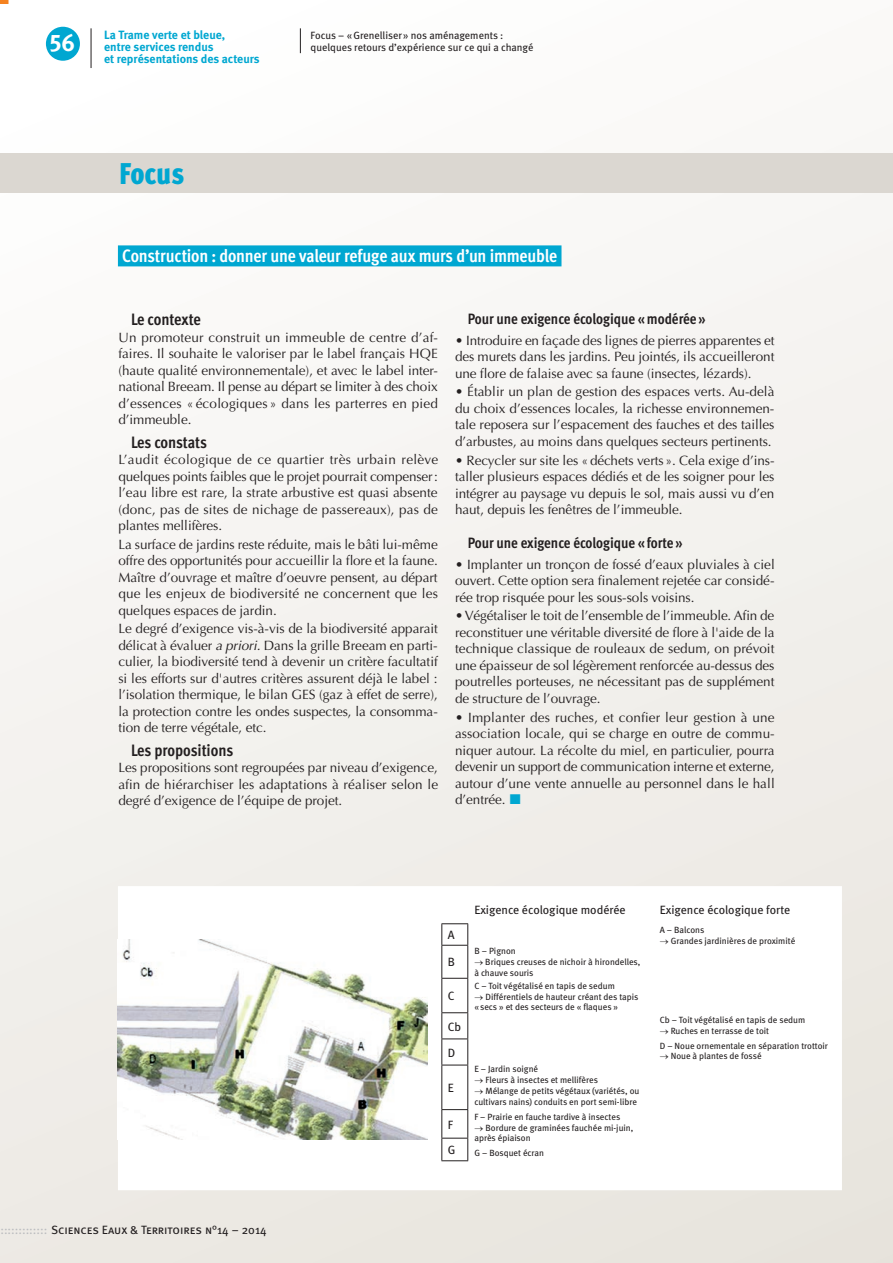
<style>
.page{position:relative;width:893px;height:1263px;background:#fff}
.page>*{position:absolute;margin:0;border:0;box-sizing:border-box;transform-origin:0 0}
.t1{font:900 30px "Meta Cond OT";letter-spacing:-.005em;color:#00a7d1}
.t2{font:24px "Meta Bold Caps Expert";color:#fff}
.t3{font:700 18px "Meta Cond OT";letter-spacing:-.015em;color:#fff}
.t4{font:700 16.5px "Meta Cond OT";letter-spacing:-.005em;color:#231f20}
.t5{font:700 15px "Meta Cond OT";color:#231f20}
.t6{font:13.5px/16.5px "Optima";letter-spacing:-.005em;color:#231f20;text-align:justify}
.t7{font:700 12px/12px "Meta";color:#00a7d1}
.t8{font:12px/26.1px "Meta Book LF";color:#231f20}
.t9{font:12px "Meta Book Caps";color:#231f20}
.t10{font:10.5px/12px "Meta Book LF";color:#231f20}
.t11{font:9px/10.8px "Meta Book LF";color:#231f20}
.s1{font-style:italic}
.s2{color:#bcbdc0}
</style>
<div class="page">
<div style="left:0;top:0;width:893px;height:1263px;background:linear-gradient(to bottom,#fdfdfc,#eae7e1)"></div>
<svg style="left:0;top:0;width:9px;height:4px"></svg>
<div style="left:118px;top:245px;width:443px;height:21px;background:#00a7d1"></div>
<div style="left:118px;top:886px;width:724px;height:304px;background:#fff"></div>
<svg style="left:441px;top:923px;width:27px;height:23px"></svg>
<hr style="left:441px;top:945px;width:1px;height:33px;background:#231f20">
<hr style="left:467px;top:945px;width:1px;height:33px;background:#231f20">
<svg style="left:441px;top:978px;width:27px;height:1px"></svg>
<hr style="left:441px;top:979px;width:1px;height:33px;background:#231f20">
<hr style="left:467px;top:979px;width:1px;height:33px;background:#231f20">
<svg style="left:441px;top:1012px;width:27px;height:54px"></svg>
<hr style="left:441px;top:1065px;width:1px;height:44px;background:#231f20">
<hr style="left:467px;top:1065px;width:1px;height:44px;background:#231f20">
<svg style="left:441px;top:1109px;width:27px;height:52px"></svg>
<img style="left:118px;top:940px;width:310px;height:199px">
<div style="left:0;top:153px;width:893px;height:40px;background:#dbd7d1"></div>
<svg style="left:300px;top:28px;width:1px;height:25px"></svg>
<div style="left:46px;top:27px;width:34px;height:34px;background:#00a7d1;border-radius:50%"></div>
<hr style="left:91px;top:28px;width:1px;height:40px;background:#231f20">
<svg style="left:510px;top:794px;width:10px;height:10px"></svg>
<h2 class="t2" style="left:50px;top:28px;width:27px">56</h2>
<p class="t7" style="left:104px;top:29px;width:157px">La Trame verte et bleue,<br>entre services rendus<br>et représentations des acteurs</p>
<p class="t10" style="left:311px;top:30px;width:224px">Focus – «Grenelliser» nos aménagements : quelques retours d’expérience sur ce qui a changé</p>
<h1 class="t1" style="left:119px;top:155px;width:67px">Focus</h1>
<h3 class="t3" style="left:122px;top:245px;width:436px">Construction : donner une valeur refuge aux murs d’un immeuble</h3>
<p class="t4" style="left:131px;top:309px;width:71px">Le contexte</p>
<p class="t6" style="left:118px;top:329px;width:321px">Un promoteur construit un immeuble de centre d’af&shy;faires. Il souhaite le valoriser par le label français HQE (haute qualité environnementale), et avec le label inter&shy;national Breeam. Il pense au départ se limiter à des choix d’essences « écologiques » dans les parterres en pied d’immeuble.</p>
<p class="t4" style="left:131px;top:431px;width:77px">Les constats</p>
<p class="t6" style="left:118px;top:451px;width:321px">L’audit écologique de ce quartier très urbain relève quelques points faibles que le projet pourrait compenser: l’eau libre est rare, la strate arbustive est quasi absente (donc, pas de sites de nichage de passereaux), pas de plantes mellifères.</p>
<p class="t6" style="left:118px;top:536px;width:321px">La surface de jardins reste réduite, mais le bâti lui-même offre des opportunités pour accueillir la flore et la faune.<br>Maître d’ouvrage et maître d’oeuvre pensent, au départ que les enjeux de biodiversité ne concernent que les quelques espaces de jardin.</p>
<p class="t6" style="left:118px;top:621px;width:321px">Le degré d’exigence vis-à-vis de la biodiversité apparait délicat à évaluer <span class="s1">a priori.</span> Dans la grille Breeam en parti&shy;culier, la biodiversité tend à devenir un critère facultatif si les efforts sur d'autres critères assurent déjà le label : l’isolation thermique, le bilan GES (gaz à effet de serre), la protection contre les ondes suspectes, la consomma&shy;tion de terre végétale, etc.</p>
<p class="t4" style="left:131px;top:739px;width:104px">Les propositions</p>
<p class="t6" style="left:118px;top:760px;width:321px">Les propositions sont regroupées par niveau d’exigence, afin de hiérarchiser les adaptations à réaliser selon le degré d’exigence de l’équipe de projet.</p>
<p class="t5" style="left:468px;top:309px;width:239px">Pour une exigence écologique «modérée »</p>
<p class="t6" style="left:455px;top:332px;width:321px">• Introduire en façade des lignes de pierres apparentes et des murets dans les jardins. Peu jointés, ils accueilleront une flore de falaise avec sa faune (insectes, lézards).</p>
<p class="t6" style="left:455px;top:384px;width:321px">• Établir un plan de gestion des espaces verts. Au-delà du choix d’essences locales, la richesse environnemen&shy;tale reposera sur l’espacement des fauches et des tailles d’arbustes, au moins dans quelques secteurs pertinents.</p>
<p class="t6" style="left:455px;top:452px;width:321px">• Recycler sur site les «déchets verts». Cela exige d’ins&shy;taller plusieurs espaces dédiés et de les soigner pour les intégrer au paysage vu depuis le sol, mais aussi vu d’en haut, depuis les fenêtres de l’immeuble.</p>
<p class="t5" style="left:468px;top:533px;width:216px">Pour une exigence écologique «forte »</p>
<p class="t6" style="left:455px;top:556px;width:321px">• Implanter un tronçon de fossé d’eaux pluviales à ciel ouvert. Cette option sera finalement rejetée car considé&shy;rée trop risquée pour les sous-sols voisins.</p>
<p class="t6" style="left:455px;top:608px;width:321px">• Végétaliser le toit de l’ensemble de l’immeuble. Afin de reconstituer une véritable diversité de flore à l'aide de la technique classique de rouleaux de sedum, on prévoit une épaisseur de sol légèrement renforcée au-dessus des poutrelles porteuses, ne nécessitant pas de supplément de structure de l’ouvrage.</p>
<p class="t6" style="left:455px;top:709px;width:321px">• Implanter des ruches, et confier leur gestion à une association locale, qui se charge en outre de commu&shy;niquer autour. La récolte du miel, en particulier, pourra devenir un support de communication interne et externe, autour d’une vente annuelle au personnel dans le hall d’entrée.</p>
<p class="t8" style="left:448px;top:922px;width:8px">A</p>
<p class="t8" style="left:448px;top:949px;width:9px">B</p>
<p class="t8" style="left:448px;top:983px;width:8px">C</p>
<p class="t8" style="left:448px;top:1013px;width:15px">Cb<br>D</p>
<p class="t8" style="left:448px;top:1075px;width:8px">E</p>
<p class="t8" style="left:448px;top:1111px;width:9px;line-height:25.5px">F<br>G</p>
<p class="t8" style="left:474px;top:896px;width:153px">Exigence écologique modérée</p>
<p class="t11" style="left:474px;top:946px;width:43px">B – Pignon</p>
<p class="t11" style="left:474px;top:956px;width:168px">→ Briques creuses de nichoir à hirondelles, à chauve souris</p>
<p class="t11" style="left:474px;top:980px;width:142px">C – Toit végétalisé en tapis de sedum</p>
<p class="t11" style="left:474px;top:991px;width:165px">→ Différentiels de hauteur créant des tapis «secs » et des secteurs de « flaques »</p>
<p class="t11" style="left:474px;top:1064px;width:65px">E – Jardin soigné</p>
<p class="t11" style="left:474px;top:1074px;width:125px">→ Fleurs à insectes et mellifères</p>
<p class="t11" style="left:474px;top:1085px;width:167px">→ Mélange de petits végétaux (variétés, ou cultivars nains) conduits en port semi-libre</p>
<p class="t11" style="left:474px;top:1111px;width:147px">F – Prairie en fauche tardive à insectes</p>
<p class="t11" style="left:474px;top:1122px;width:161px">→ Bordure de graminées fauchée mi-juin, après épiaison</p>
<p class="t11" style="left:474px;top:1148px;width:71px">G – Bosquet écran</p>
<p class="t8" style="left:660px;top:896px;width:132px">Exigence écologique forte</p>
<p class="t11" style="left:660px;top:924px;width:46px">A – Balcons</p>
<p class="t11" style="left:660px;top:935px;width:137px">→ Grandes jardinières de proximité</p>
<p class="t11" style="left:660px;top:1014px;width:147px">Cb – Toit végétalisé en tapis de sedum</p>
<p class="t11" style="left:660px;top:1023px;width:170px;line-height:15px">→ Ruches en terrasse de toit<br>D – Noue ornementale en séparation trottoir</p>
<p class="t11" style="left:660px;top:1051px;width:103px">→ Noue à plantes de fossé</p>
<p class="t9" style="left:0;top:1223px;width:268px"><span class="s2">:::::::::::::</span> Sciences Eaux &amp; Territoires n°14 – 2014</p>
</div>
